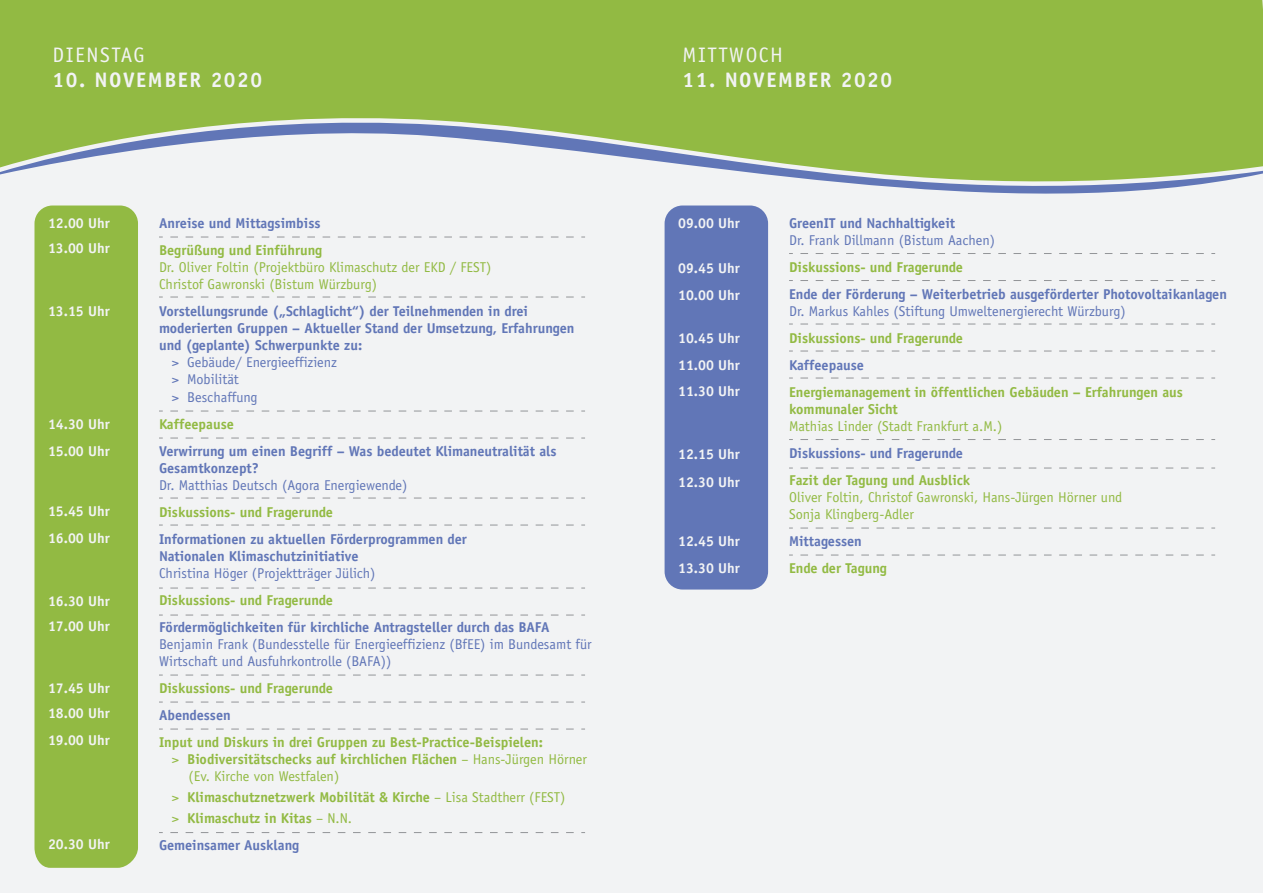
<style>
.page{position:relative;width:1263px;height:893px;background:#f2f3f4}
.page>*{position:absolute;margin:0;border:0;box-sizing:border-box;transform-origin:0 0}
.t1{font:700 21px "Officina Sans LT";letter-spacing:.075em;color:#f2f3f4}
.t2{font:21px "Officina Sans LT";letter-spacing:.075em;color:#f2f3f4}
.t3{font:700 14.25px/17.1px "Officina Sans LT";color:#6176b7}
.t4{font:700 14.25px/21px "Officina Sans LT";color:#92ba43}
.t5{font:14.25px/17.1px "Officina Sans LT";color:#6176b7}
.t6{font:14.25px/17.1px "Officina Sans LT";color:#92ba43}
.t7{font:700 14.25px/27px "Officina Sans LT";color:#f2f3f4}
.s1{font-weight:400}
</style>
<div class="page">
<div style="left:0;top:0;width:1263px;height:113px;background:#92ba43"></div>
<svg style="left:0;top:113px;width:1263px;height:115px"></svg>
<div style="left:34px;top:206px;width:104px;height:662px;background:#92ba43"></div>
<svg style="left:170px;top:237px;width:415px;height:1px"></svg>
<svg style="left:170px;top:297px;width:415px;height:1px"></svg>
<svg style="left:170px;top:411px;width:415px;height:1px"></svg>
<svg style="left:170px;top:438px;width:415px;height:1px"></svg>
<svg style="left:170px;top:498px;width:415px;height:1px"></svg>
<svg style="left:170px;top:525px;width:415px;height:1px"></svg>
<svg style="left:170px;top:588px;width:415px;height:1px"></svg>
<svg style="left:170px;top:615px;width:415px;height:1px"></svg>
<svg style="left:170px;top:675px;width:415px;height:1px"></svg>
<svg style="left:170px;top:702px;width:415px;height:1px"></svg>
<svg style="left:170px;top:729px;width:415px;height:1px"></svg>
<div style="left:664px;top:206px;width:104px;height:384px;background:#6176b7;border-radius:18px"></div>
<svg style="left:800px;top:280px;width:415px;height:1px"></svg>
<svg style="left:800px;top:253px;width:415px;height:1px"></svg>
<svg style="left:800px;top:351px;width:415px;height:1px"></svg>
<svg style="left:800px;top:378px;width:415px;height:1px"></svg>
<svg style="left:800px;top:324px;width:415px;height:1px"></svg>
<svg style="left:800px;top:439px;width:415px;height:1px"></svg>
<svg style="left:800px;top:528px;width:415px;height:1px"></svg>
<svg style="left:800px;top:555px;width:415px;height:1px"></svg>
<svg style="left:170px;top:832px;width:415px;height:1px"></svg>
<svg style="left:800px;top:468px;width:415px;height:1px"></svg>
<h1 class="t2" style="left:52px;top:47px;width:94px">DIENSTAG</h1>
<h1 class="t1" style="left:52px;top:72px;width:211px">10. NOVEMBER 2020</h1>
<p class="t7" style="left:48px;top:211px;width:63px;line-height:25.5px">12.00 Uhr<br>13.00 Uhr</p>
<p class="t7" style="left:48px;top:299px;width:63px">13.15 Uhr</p>
<p class="t7" style="left:48px;top:412px;width:63px">14.30 Uhr<br>15.00 Uhr</p>
<p class="t7" style="left:48px;top:499px;width:63px">15.45 Uhr<br>16.00 Uhr</p>
<p class="t7" style="left:48px;top:589px;width:63px;line-height:25.5px">16.30 Uhr<br>17.00 Uhr</p>
<p class="t7" style="left:48px;top:676px;width:63px;line-height:25.5px">17.45 Uhr<br>18.00 Uhr</p>
<p class="t7" style="left:48px;top:728px;width:63px">19.00 Uhr</p>
<p class="t7" style="left:48px;top:832px;width:63px">20.30 Uhr</p>
<p class="t3" style="left:159px;top:216px;width:163px">Anreise und Mittagsimbiss</p>
<p class="t4" style="left:159px;top:241px;width:165px">Begrüßung und Einführung</p>
<p class="t6" style="left:159px;top:260px;width:334px">Dr. Oliver Foltin (Projektbüro Klimaschutz der EKD / FEST)<br>Christof Gawronski (Bistum Würzburg)</p>
<p class="t3" style="left:159px;top:304px;width:417px">Vorstellungsrunde („Schlaglicht“) der Teilnehmenden in drei moderierten Gruppen – Aktueller Stand der Umsetzung, Erfahrungen und (geplante) Schwerpunkte zu:</p>
<p class="t5" style="left:172px;top:355px;width:167px">&gt; Gebäude/ Energieeffizienz &gt; Mobilität<br>&gt; Beschaffung</p>
<p class="t4" style="left:159px;top:414px;width:76px">Kaffeepause</p>
<p class="t3" style="left:159px;top:443px;width:399px">Verwirrung um einen Begriff – Was bedeutet Klimaneutralität als<br>Gesamtkonzept?</p>
<p class="t5" style="left:159px;top:478px;width:250px">Dr. Matthias Deutsch (Agora Energiewende)</p>
<p class="t4" style="left:159px;top:503px;width:175px">Diskussions- und Fragerunde</p>
<p class="t3" style="left:159px;top:532px;width:309px">Informationen zu aktuellen Förderprogrammen der<br>Nationalen Klimaschutzinitiative</p>
<p class="t5" style="left:159px;top:566px;width:218px">Christina Höger (Projektträger Jülich)</p>
<p class="t4" style="left:159px;top:591px;width:175px">Diskussions- und Fragerunde</p>
<p class="t3" style="left:159px;top:620px;width:392px">Fördermöglichkeiten für kirchliche Antragsteller durch das BAFA</p>
<p class="t5" style="left:159px;top:637px;width:434px">Benjamin Frank (Bundesstelle für Energieeffizienz (BfEE) im Bundesamt für<br>Wirtschaft und Ausfuhrkontrolle (BAFA))</p>
<p class="t4" style="left:159px;top:679px;width:175px">Diskussions- und Fragerunde</p>
<p class="t3" style="left:159px;top:708px;width:73px">Abendessen</p>
<p class="t4" style="left:159px;top:733px;width:385px">Input und Diskurs in drei Gruppen zu Best-Practice-Beispielen:</p>
<p class="t4" style="left:172px;top:750px;width:417px"><span class="s1">&gt;</span> Biodiversitätschecks auf kirchlichen Flächen <span class="s1">– Hans-Jürgen Hörner</span></p>
<p class="t6" style="left:189px;top:769px;width:152px">(Ev. Kirche von Westfalen)</p>
<p class="t4" style="left:172px;top:788px;width:395px"><span class="s1">&gt;</span> Klimaschutznetzwerk Mobilität &amp; Kirche <span class="s1">– Lisa Stadtherr (FEST) &gt;</span> Klimaschutz in Kitas <span class="s1">– N.N.</span></p>
<p class="t3" style="left:159px;top:838px;width:142px">Gemeinsamer Ausklang</p>
<h1 class="t2" style="left:682px;top:47px;width:102px">MITTWOCH</h1>
<h1 class="t1" style="left:682px;top:72px;width:211px">11. NOVEMBER 2020</h1>
<p class="t7" style="left:678px;top:211px;width:63px">09.00 Uhr</p>
<p class="t7" style="left:678px;top:256px;width:63px">09.45 Uhr<br>10.00 Uhr</p>
<p class="t7" style="left:678px;top:326px;width:63px">10.45 Uhr<br>11.00 Uhr</p>
<p class="t7" style="left:678px;top:379px;width:63px">11.30 Uhr</p>
<p class="t7" style="left:678px;top:441px;width:63px;line-height:28.5px">12.15 Uhr<br>12.30 Uhr</p>
<p class="t7" style="left:678px;top:529px;width:63px">12.45 Uhr<br>13.30 Uhr</p>
<p class="t3" style="left:789px;top:216px;width:167px">GreenIT und Nachhaltigkeit</p>
<p class="t5" style="left:789px;top:233px;width:207px">Dr. Frank Dillmann (Bistum Aachen)</p>
<p class="t4" style="left:789px;top:258px;width:175px">Diskussions- und Fragerunde</p>
<p class="t3" style="left:789px;top:287px;width:439px">Ende der Förderung – Weiterbetrieb ausgeförderter Photovoltaikanlagen</p>
<p class="t5" style="left:789px;top:304px;width:338px">Dr. Markus Kahles (Stiftung Umweltenergierecht Würzburg)</p>
<p class="t4" style="left:789px;top:329px;width:175px">Diskussions- und Fragerunde</p>
<p class="t3" style="left:789px;top:358px;width:76px">Kaffeepause</p>
<p class="t4" style="left:789px;top:385px;width:395px;line-height:17.1px">Energiemanagement in öffentlichen Gebäuden – Erfahrungen aus kommunaler Sicht</p>
<p class="t6" style="left:789px;top:419px;width:215px">Mathias Linder (Stadt Frankfurt a.M.)</p>
<p class="t3" style="left:789px;top:446px;width:175px">Diskussions- und Fragerunde</p>
<p class="t4" style="left:789px;top:471px;width:183px">Fazit der Tagung und Ausblick</p>
<p class="t6" style="left:789px;top:490px;width:335px">Oliver Foltin, Christof Gawronski, Hans-Jürgen Hörner und<br>Sonja Klingberg-Adler</p>
<p class="t3" style="left:789px;top:534px;width:74px">Mittagessen</p>
<p class="t4" style="left:789px;top:559px;width:99px">Ende der Tagung</p>
</div>
